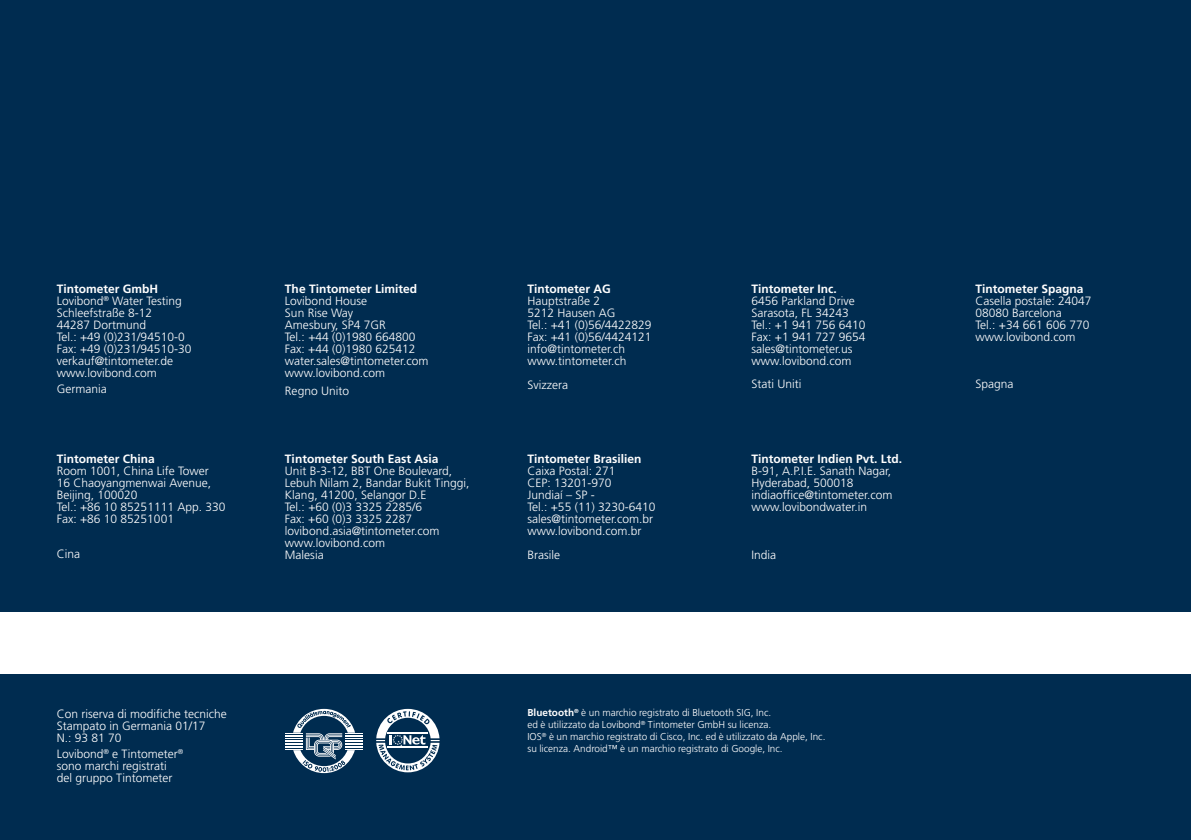
<style>
.page{position:relative;width:1191px;height:840px;background:#fff}
.page>*{position:absolute;margin:0;border:0;box-sizing:border-box;transform-origin:0 0}
.t1{font:300 12px/12px "Frutiger LT";color:#fff}
.t2{font:700 12px "Frutiger LT";color:#fff}
.t3{font:300 10px/12px "Frutiger LT";color:#fff}
.s1{font-weight:700}
</style>
<div class="page">
<div style="left:0;top:0;width:1191px;height:839px;background:#002c50"></div>
<div style="left:0;top:611px;width:1191px;height:62px;background:#fff"></div>
<svg style="left:376px;top:708px;width:63px;height:63px"></svg>
<svg style="left:285px;top:708px;width:78px;height:64px"></svg>
<p class="t1" style="left:57px;top:282px;width:136px"><span class="s1">Tintometer GmbH<br></span>Lovibond<sup>®</sup> Water Testing<br>Schleefstraße 8-12<br>44287 Dortmund<br>Tel.: +49 (0)231/94510-0<br>Fax: +49 (0)231/94510-30 verkauf@tintometer.de www.lovibond.com</p>
<p class="t1" style="left:57px;top:382px;width:51px">Germania</p>
<p class="t2" style="left:57px;top:451px;width:100px">Tintometer China</p>
<p class="t1" style="left:57px;top:465px;width:170px">Room 1001, China Life Tower<br>16 Chaoyangmenwai Avenue,<br>Beijing, 100020<br>Tel.: +86 10 85251111 App. 330<br>Fax: +86 10 85251001</p>
<p class="t1" style="left:57px;top:548px;width:25px">Cina</p>
<p class="t2" style="left:285px;top:281px;width:134px">The Tintometer Limited</p>
<p class="t1" style="left:285px;top:294px;width:145px">Lovibond House<br>Sun Rise Way<br>Amesbury, SP4 7GR<br>Tel.: +44 (0)1980 664800<br>Fax: +44 (0)1980 625412 water.sales@tintometer.com www.lovibond.com</p>
<p class="t1" style="left:285px;top:384px;width:66px">Regno Unito</p>
<p class="t2" style="left:285px;top:451px;width:155px">Tintometer South East Asia</p>
<p class="t1" style="left:285px;top:465px;width:186px">Unit B-3-12, BBT One Boulevard,<br>Lebuh Nilam 2, Bandar Bukit Tinggi,<br>Klang, 41200, Selangor D.E<br>Tel.: +60 (0)3 3325 2285/6<br>Fax: +60 (0)3 3325 2287 lovibond.asia@tintometer.com www.lovibond.com<br>Malesia</p>
<p class="t2" style="left:527px;top:281px;width:85px">Tintometer AG</p>
<p class="t1" style="left:527px;top:294px;width:125px">Hauptstraße 2<br>5212 Hausen AG<br>Tel.: +41 (0)56/4422829<br>Fax: +41 (0)56/4424121 info@tintometer.ch www.tintometer.ch</p>
<p class="t1" style="left:527px;top:378px;width:42px">Svizzera</p>
<p class="t2" style="left:527px;top:451px;width:116px">Tintometer Brasilien</p>
<p class="t1" style="left:527px;top:465px;width:129px">Caixa Postal: 271<br>CEP: 13201-970<br>Jundiaí – SP -<br>Tel.: +55 (11) 3230-6410 sales@tintometer.com.br www.lovibond.com.br</p>
<p class="t1" style="left:527px;top:549px;width:34px">Brasile</p>
<p class="t2" style="left:751px;top:281px;width:87px">Tintometer Inc.</p>
<p class="t1" style="left:751px;top:294px;width:115px">6456 Parkland Drive<br>Sarasota, FL 34243<br>Tel.: +1 941 756 6410<br>Fax: +1 941 727 9654 sales@tintometer.us www.lovibond.com</p>
<p class="t1" style="left:751px;top:378px;width:51px">Stati Uniti</p>
<p class="t2" style="left:751px;top:451px;width:152px">Tintometer Indien Pvt. Ltd.</p>
<p class="t1" style="left:751px;top:465px;width:142px">B-91, A.P.I.E. Sanath Nagar,<br>Hyderabad, 500018 indiaoffice@tintometer.com www.lovibondwater.in</p>
<p class="t1" style="left:751px;top:549px;width:26px">India</p>
<p class="t1" style="left:57px;top:707px;width:172px">Con riserva di modifiche tecniche<br>Stampato in Germania 01/17<br>N.: 93 81 70</p>
<p class="t1" style="left:57px;top:747px;width:128px">Lovibond<sup>®</sup> e Tintometer<sup>® </sup>sono marchi registrati del gruppo Tintometer</p>
<p class="t3" style="left:527px;top:706px;width:299px"><span class="s1">Bluetooth</span><sup>®</sup> è un marchio registrato di Bluetooth SIG, Inc.<br>ed è utilizzato da Lovibond<sup>®</sup> Tintometer GmbH su licenza.<br>IOS<sup>®</sup> è un marchio registrato di Cisco, Inc. ed è utilizzato da Apple, Inc. su licenza. Android™ è un marchio registrato di Google, Inc.</p>
<p class="t2" style="left:975px;top:281px;width:110px">Tintometer Spagna</p>
<p class="t1" style="left:975px;top:294px;width:118px">Casella postale: 24047<br>08080 Barcelona<br>Tel.: +34 661 606 770 www.lovibond.com</p>
<p class="t1" style="left:975px;top:378px;width:40px">Spagna</p>
</div>
